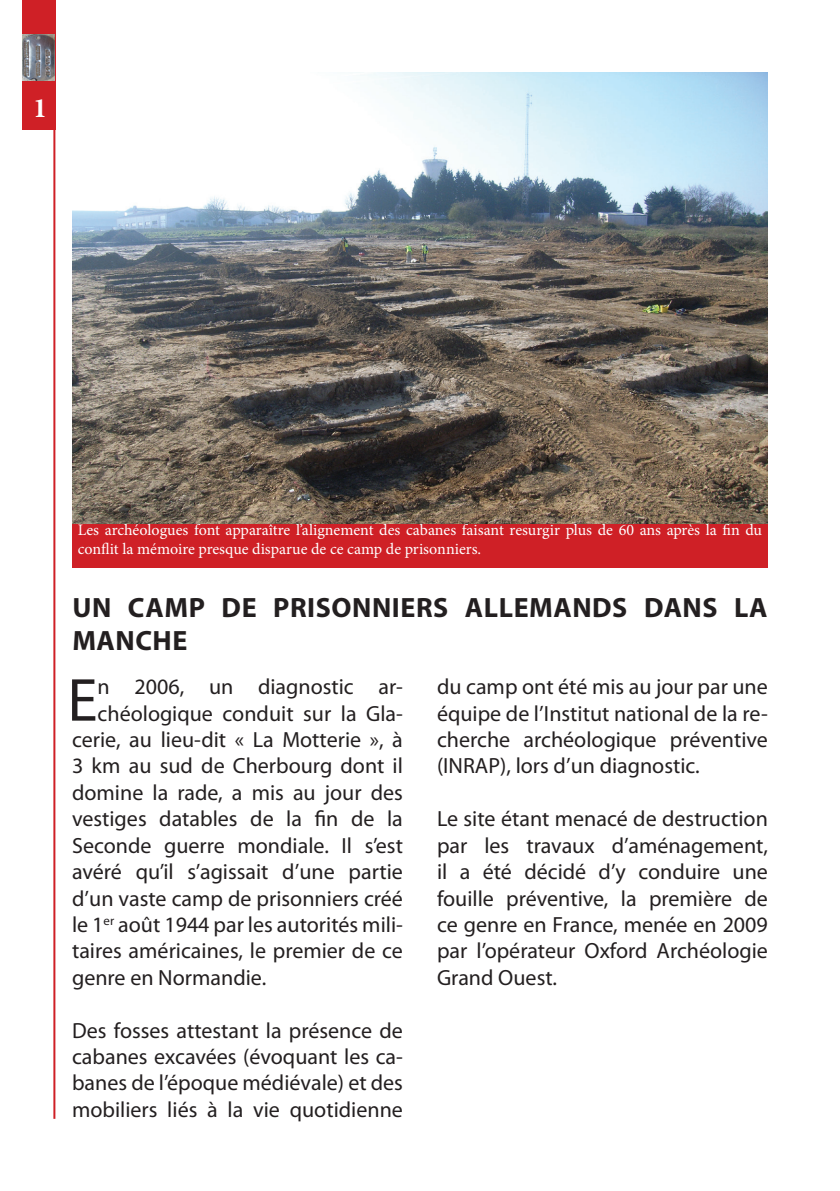
<style>
.page{position:relative;width:840px;height:1191px;background:#fff}
.page>*{position:absolute;margin:0;border:0;box-sizing:border-box;transform-origin:0 0}
.t1{font:61.2px "Myriad Pro";color:#231f20}
.t2{font:700 28px/33.6px "Myriad Pro";letter-spacing:.02em;color:#231f20}
.t3{font:700 28px "Minion Pro";color:#fff}
.t4{font:22px/26.4px "Myriad Pro";color:#231f20;text-align:justify}
.t5{font:16px/19.2px "Minion Pro";letter-spacing:-.005em;color:#fff}
</style>
<div class="page">
<div style="left:22px;top:0;width:33px;height:129px;background:#cf2026"></div>
<div style="left:72px;top:523px;width:695px;height:44px;background:#cf2026"></div>
<hr style="left:53px;top:129px;width:2px;height:989px;background:#cf2026">
<img style="left:23px;top:35px;width:32px;height:46px">
<img style="left:72px;top:72px;width:695px;height:451px">
<p class="t3" style="left:33px;top:88px;width:15px">1</p>
<p class="t5" style="left:78px;top:520px;width:685px">Les archéologues font apparaître l’alignement des cabanes faisant resurgir plus de 60 ans après la fin du conflit la mémoire presque disparue de ce camp de prisonniers.</p>
<p class="t2" style="left:72px;top:589px;width:696px">UN CAMP DE PRISONNIERS ALLEMANDS DANS LA<br>MANCHE</p>
<h1 class="t1" style="left:67px;top:662px;width:32px">E</h1>
<p class="t4" style="left:98px;top:673px;width:307px">n 2006, un diagnostic ar-</p>
<p class="t4" style="left:98px;top:699px;width:307px">chéologique conduit sur la Gla-</p>
<p class="t4" style="left:72px;top:726px;width:332px">cerie, au lieu-dit « La Motterie », à</p>
<p class="t4" style="left:72px;top:752px;width:332px">3 km au sud de Cherbourg dont il</p>
<p class="t4" style="left:72px;top:779px;width:332px">domine la rade, a mis au jour des</p>
<p class="t4" style="left:72px;top:805px;width:332px">vestiges datables de la fin de la</p>
<p class="t4" style="left:72px;top:831px;width:332px">Seconde guerre mondiale. Il s’est</p>
<p class="t4" style="left:72px;top:858px;width:332px">avéré qu’il s’agissait d’une partie</p>
<p class="t4" style="left:72px;top:884px;width:332px">d’un vaste camp de prisonniers créé</p>
<p class="t4" style="left:72px;top:911px;width:332px">le 1<sup>er</sup> août 1944 par les autorités mili-</p>
<p class="t4" style="left:72px;top:937px;width:332px">taires américaines, le premier de ce</p>
<p class="t4" style="left:72px;top:963px;width:195px">genre en Normandie.</p>
<p class="t4" style="left:72px;top:1016px;width:332px">Des fosses attestant la présence de cabanes excavées (évoquant les ca&shy;banes de l’époque médiévale) et des mobiliers liés à la vie quotidienne</p>
<p class="t4" style="left:437px;top:673px;width:332px">du camp ont été mis au jour par une équipe de l’Institut national de la re&shy;cherche archéologique préventive (INRAP), lors d’un diagnostic.</p>
<p class="t4" style="left:437px;top:805px;width:332px">Le site étant menacé de destruction par les travaux d’aménagement, il a été décidé d’y conduire une fouille préventive, la première de ce genre en France, menée en 2009 par l’opérateur Oxford Archéologie Grand Ouest.</p>
</div>
